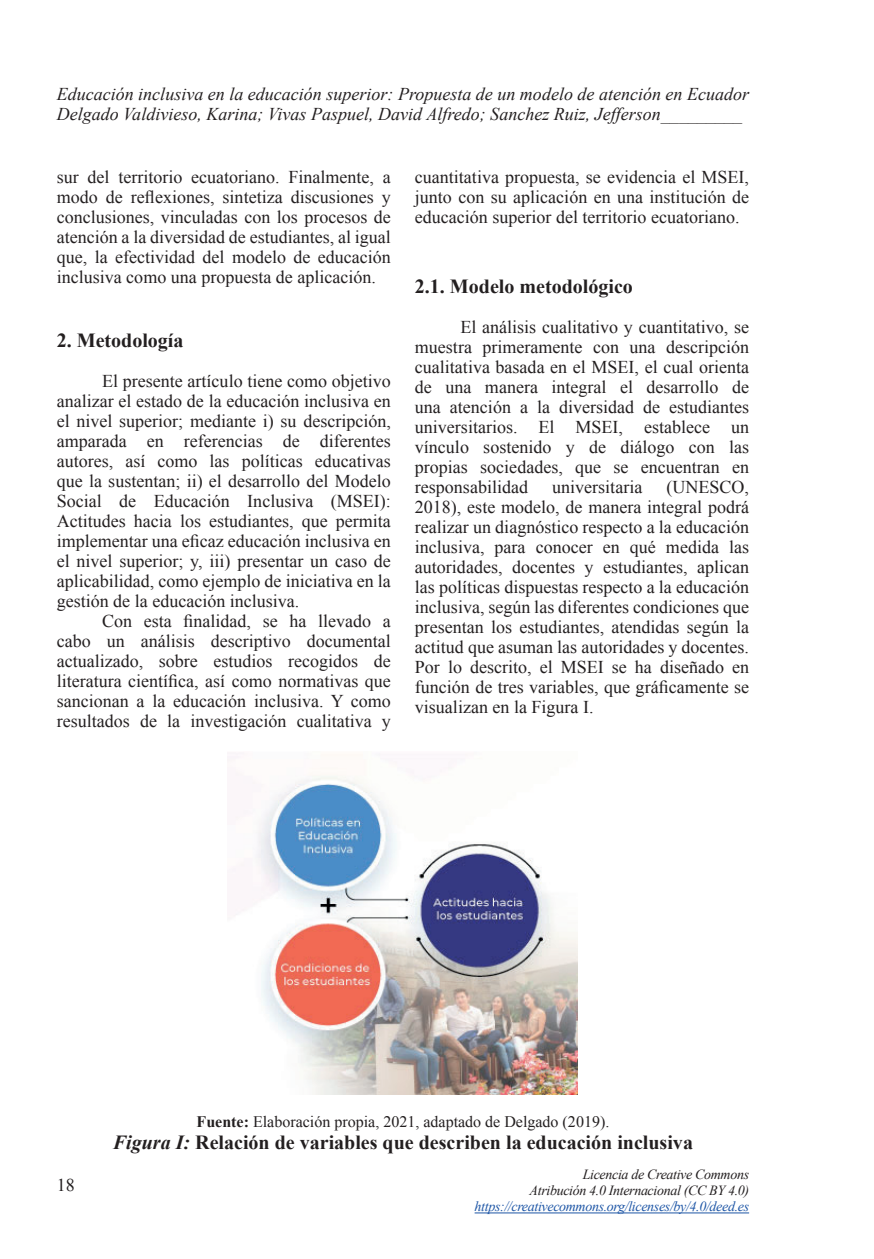
<style>
.page{position:relative;width:874px;height:1259px;background:#fff}
.page>*{position:absolute;margin:0;border:0;box-sizing:border-box;transform-origin:0 0}
.t1{font:700 20px "Times New Roman";color:#231f20}
.t2{font:18px/20px "Times New Roman";color:#231f20;text-align:justify}
.t3{font:italic 18px/20px "Times New Roman";color:#231f20}
.t4{font:16px "Times New Roman";color:#231f20}
.t5{font:italic 14px/16px "Times New Roman";letter-spacing:-.025em;color:#231f20;text-align:right}
.t6{font:italic 14px "Times New Roman";letter-spacing:-.025em;color:#1e56a6}
.s1{font-weight:700}
.s2{font-style:italic}
</style>
<div class="page">
<hr style="left:474px;top:1212px;width:274px;height:1px;background:#1e56a6">
<img style="left:228px;top:756px;width:349px;height:338px">
<p class="t3" style="left:57px;top:84px;width:693px">Educación inclusiva en la educación superior: Propuesta de un modelo de atención en Ecuador<br>Delgado Valdivieso, Karina; Vivas Paspuel, David Alfredo; Sanchez Ruiz, Jefferson_________</p>
<p class="t2" style="left:57px;top:166px;width:335px">sur del territorio ecuatoriano. Finalmente, a modo de reflexiones, sintetiza discusiones y conclusiones, vinculadas con los procesos de atención a la diversidad de estudiantes, al igual que, la efectividad del modelo de educación inclusiva como una propuesta de aplicación.</p>
<p class="t1" style="left:57px;top:326px;width:128px">2. Metodología</p>
<p class="t2" style="left:57px;top:370px;width:335px;text-indent:45px">El presente artículo tiene como objetivo analizar el estado de la educación inclusiva en el nivel superior; mediante i) su descripción, amparada en referencias de diferentes autores, así como las políticas educativas que la sustentan; ii) el desarrollo del Modelo Social de Educación Inclusiva (MSEI):<br>Actitudes hacia los estudiantes, que permita implementar una eficaz educación inclusiva en el nivel superior; y, iii) presentar un caso de aplicabilidad, como ejemplo de iniciativa en la gestión de la educación inclusiva.</p>
<p class="t2" style="left:57px;top:610px;width:335px;text-indent:45px">Con esta finalidad, se ha llevado a cabo un análisis descriptivo documental actualizado, sobre estudios recogidos de literatura científica, así como normativas que sancionan a la educación inclusiva. Y como resultados de la investigación cualitativa y</p>
<p class="t2" style="left:415px;top:166px;width:335px">cuantitativa propuesta, se evidencia el MSEI, junto con su aplicación en una institución de educación superior del territorio ecuatoriano.</p>
<p class="t1" style="left:415px;top:272px;width:219px">2.1. Modelo metodológico</p>
<p class="t2" style="left:415px;top:316px;width:335px;text-indent:45px">El análisis cualitativo y cuantitativo, se muestra primeramente con una descripción cualitativa basada en el MSEI, el cual orienta de una manera integral el desarrollo de una atención a la diversidad de estudiantes universitarios. El MSEI, establece un vínculo sostenido y de diálogo con las propias sociedades, que se encuentran en responsabilidad</p>
<p class="t2" style="left:415px;top:476px;width:335px;text-indent:251px">(UNESCO, 2018), este modelo, de manera integral podrá realizar un diagnóstico respecto a la educación inclusiva, para conocer en qué medida las autoridades, docentes y estudiantes, aplican las políticas dispuestas respecto a la educación inclusiva, según las diferentes condiciones que presentan los estudiantes, atendidas según la actitud que asuman las autoridades y docentes.<br>Por lo descrito, el MSEI se ha diseñado en función de tres variables, que gráficamente se visualizan en la Figura I.</p>
<p class="t2" style="left:552px;top:476px;width:91px">universitaria</p>
<p class="t4" style="left:196px;top:1110px;width:414px"><span class="s1">Fuente:</span> Elaboración propia, 2021, adaptado de Delgado (2019).</p>
<p class="t1" style="left:113px;top:1128px;width:581px"><span class="s2">Figura I:</span> Relación de variables que describen la educación inclusiva</p>
<p class="t2" style="left:57px;top:1175px;width:19px">18</p>
<p class="t5" style="left:529px;top:1166px;width:221px">Licencia de Creative Commons<br>Atribución 4.0 Internacional (CC BY 4.0)</p>
<p class="t6" style="left:474px;top:1197px;width:276px">https://creativecommons.org/licenses/by/4.0/deed.es</p>
</div>
